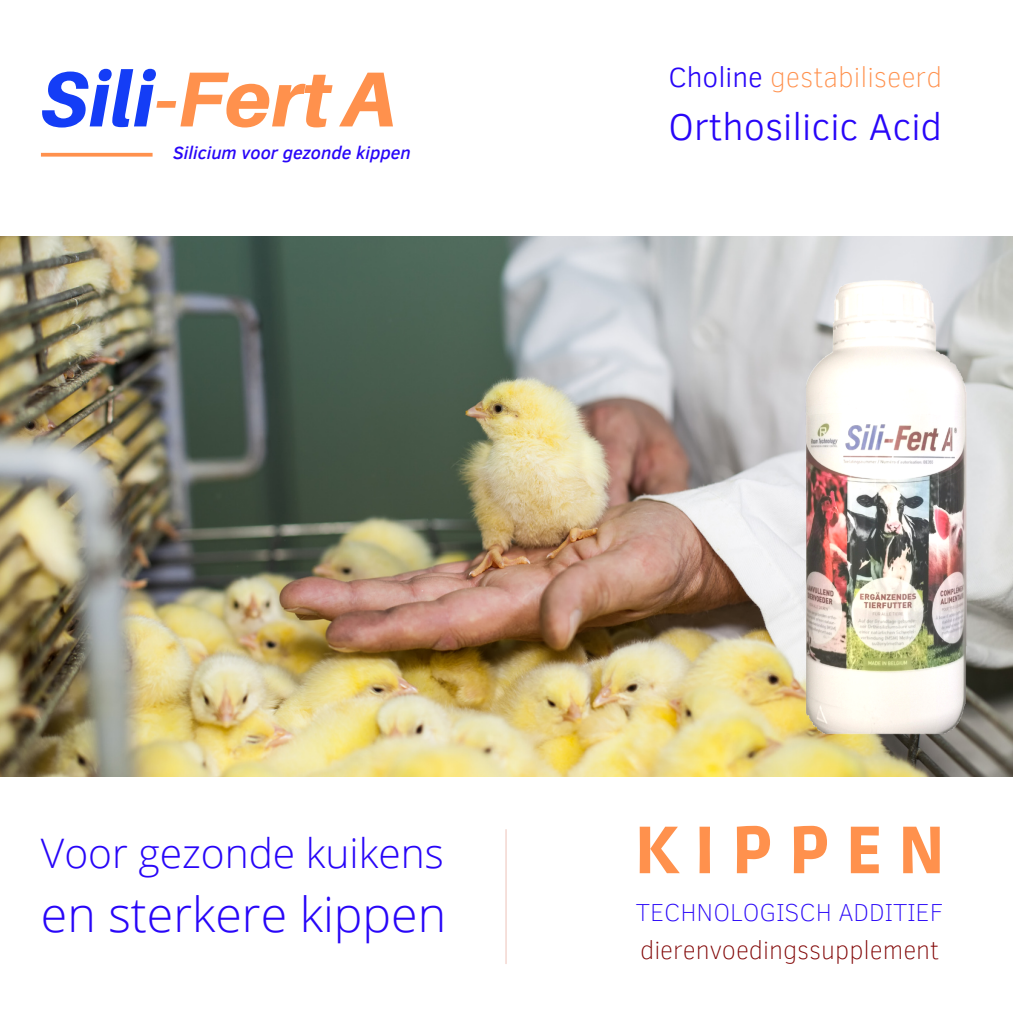
<style>
.page{position:relative;width:1013px;height:1013px;background:#fff}
.page>*{position:absolute;margin:0;border:0;box-sizing:border-box;transform-origin:0 0}
.t1{font:italic 800 78px "Aileron";color:#ff914d}
.t2{font:900 66.12px "Ruda";letter-spacing:.24em;color:#ff914d}
.t3{font:300 48.25px "Open Sans";color:#2806f8}
.t4{font:300 40.75px "Open Sans";color:#2806f8}
.t5{font:300 38.25px "Clear Sans";color:#2806f8}
.t6{font:100 28.38px "Clear Sans";color:#ff914d}
.t7{font:100 25.75px "Clear Sans";color:#810505}
.t8{font:100 25.12px "Clear Sans";color:#2806f8}
.t9{font:italic 500 18.12px "Clear Sans";color:#2806f8}
.s1{color:#143df6}
.s2{font-weight:300;color:#2806f8}
</style>
<div class="page">
<img style="left:0;top:236px;width:1012px;height:540px">
<img style="left:789px;top:255px;width:201px;height:503px">
<hr style="left:505px;top:829px;width:1px;height:134px;background:#edc2b8">
<svg style="left:41px;top:153px;width:111px;height:4px"></svg>
<h1 class="t1" style="left:41px;top:51px;width:356px"><span class="s1">Sili</span>-FertA</h1>
<p class="t9" style="left:173px;top:139px;width:239px">Silicium voor gezonde kippen</p>
<h3 class="t6" style="left:668px;top:56px;width:275px"><span class="s2">Choline</span> gestabiliseerd</h3>
<h3 class="t5" style="left:668px;top:99px;width:275px">Orthosilicic Acid</h3>
<h3 class="t4" style="left:41px;top:824px;width:404px">Voor gezonde kuikens</h3>
<h2 class="t2" style="left:634px;top:812px;width:312px">KIPPEN</h2>
<h3 class="t3" style="left:41px;top:880px;width:406px">en sterkere kippen</h3>
<h3 class="t8" style="left:636px;top:893px;width:309px">TECHNOLOGISCH ADDITIEF</h3>
<h3 class="t7" style="left:640px;top:931px;width:300px">dierenvoedingssupplement</h3>
</div>
